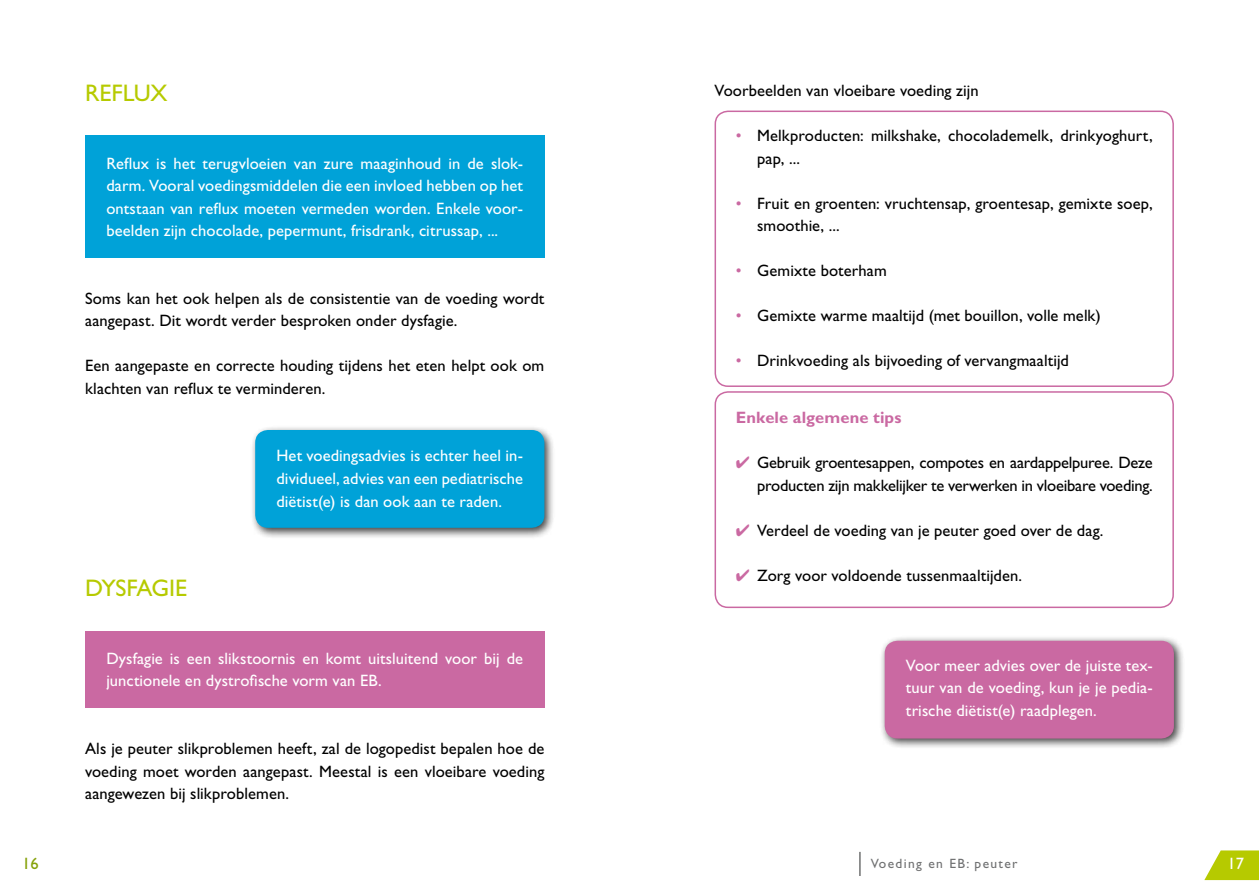
<style>
.page{position:relative;width:1259px;height:893px;background:#fff}
.page>*{position:absolute;margin:0;border:0;box-sizing:border-box;transform-origin:0 0}
.t1{font:24px "Gill Sans Std";letter-spacing:-.02em;color:#b6ca00}
.t2{font:16.5px/22.5px "Gill Sans Std";letter-spacing:.005em;color:#000}
.t3{font:16.5px/22.5px "Gill Sans Std";letter-spacing:.005em;color:#fff;text-align:justify}
.t4{font:16.5px/22.5px "Gill Sans Std";letter-spacing:-.015em;color:#000;text-align:right}
.t5{font:700 16.5px "Gill Sans Std";letter-spacing:.005em;color:#ca69a2}
.t6{font:16.5px "Gill Sans Std";color:#86a20b}
.t7{font:13.5px "Gill Sans Std";letter-spacing:.1em;color:#707172}
.s1{color:#ca69a2}
</style>
<div class="page">
<svg style="left:859px;top:852px;width:1px;height:24px"></svg>
<svg style="left:1204px;top:850px;width:55px;height:30px;background:#c2d22b"></svg>
<div style="left:85px;top:631px;width:459px;height:77px;background:#ca69a2"></div>
<div style="left:85px;top:136px;width:459px;height:122px;background:#00a2d8"></div>
<div style="left:879px;top:635px;width:306px;height:115px;background:#000;opacity:.75"></div>
<div style="left:884px;top:641px;width:290px;height:97px;background:#ca69a2;border-radius:13px"></div>
<div style="left:250px;top:425px;width:306px;height:114px;background:#000;opacity:.75"></div>
<div style="left:255px;top:430px;width:289px;height:98px;background:#00a2d8;border-radius:13px"></div>
<div style="left:714px;top:111px;width:460px;height:276px;border:2px solid #ca69a2;border-radius:13px"></div>
<div style="left:714px;top:391px;width:460px;height:217px;border:2px solid #ca69a2;border-radius:13px"></div>
<h1 class="t1" style="left:85px;top:80px;width:84px">Re flux</h1>
<p class="t3" style="left:106px;top:152px;width:418px">Reflux is het terugvloeien van zure maaginhoud in de slok&shy;darm. Vooral voedingsmiddelen die een invloed hebben op het ontstaan van reflux moeten vermeden worden. Enkele voor&shy;beelden zijn chocolade, pepermunt, frisdrank, citrussap, ...</p>
<p class="t2" style="left:85px;top:287px;width:461px">Soms kan het ook helpen als de consistentie van de voeding wordt aangepast. Dit wordt verder besproken onder dysfagie.</p>
<p class="t2" style="left:85px;top:355px;width:461px">Een aangepaste en correcte houding tijdens het eten helpt ook om klachten van reflux te verminderen.</p>
<h1 class="t1" style="left:85px;top:575px;width:93px">Dysfagie</h1>
<p class="t3" style="left:276px;top:445px;width:248px">Het voedingsadvies is echter heel in&shy;dividueel, advies van een pediatrische diëtist(e) is dan ook aan te raden.</p>
<p class="t3" style="left:106px;top:647px;width:418px">Dysfagie is een slikstoornis en komt uitsluitend voor bij de junctionele en dystrofische vorm van EB.</p>
<p class="t2" style="left:85px;top:737px;width:461px;text-align:justify">Als je peuter slikproblemen heeft, zal de logopedist bepalen hoe de voeding moet worden aangepast. Meestal is een vloeibare voeding aangewezen bij slikproblemen.</p>
<p class="t2" style="left:714px;top:80px;width:266px">Voorbeelden van vloeibare voeding zijn</p>
<p class="t2" style="left:757px;top:125px;width:397px;text-indent:-21px"><span class="s1">•</span> Melkproducten: milkshake, chocolademelk, drinkyoghurt, pap, ...</p>
<p class="t2" style="left:757px;top:192px;width:397px;text-indent:-21px"><span class="s1">•</span> Fruit en groenten: vruchtensap, groentesap, gemixte soep, smoothie, ...</p>
<p class="t2" style="left:736px;top:260px;width:152px"><span class="s1">•</span> G emixte boterham</p>
<p class="t2" style="left:736px;top:305px;width:366px"><span class="s1">•</span> Gemixte warme maaltijd (met bouillon, volle melk)</p>
<p class="t2" style="left:736px;top:350px;width:335px"><span class="s1">•</span> Drinkvoeding als bijvoeding of vervangmaaltijd</p>
<p class="t5" style="left:736px;top:408px;width:167px">Enkele algemene tips</p>
<p class="t4" style="left:736px;top:452px;width:418px"><span class="s1">✔</span> G ebruik groentesappen, compotes en aardappelpuree. Deze producten zijn makkelijker te verwerken in vloeibare voeding.</p>
<p class="t2" style="left:736px;top:519px;width:369px"><span class="s1">✔</span> Verdeel de voeding van je peuter goed over de dag.</p>
<p class="t2" style="left:736px;top:564px;width:288px"><span class="s1">✔</span> Zorg voor voldoende tussenmaaltijden.</p>
<p class="t3" style="left:906px;top:654px;width:248px">Voor meer advies over de juiste tex&shy;tuur van de voeding, kun je je pedia&shy;trische diëtist(e) raadplegen.</p>
<p class="t6" style="left:22px;top:854px;width:18px">16</p>
<p class="t7" style="left:871px;top:856px;width:148px">Voeding en EB: peuter</p>
<p class="t3" style="left:1227px;top:852px;width:18px">17</p>
</div>
